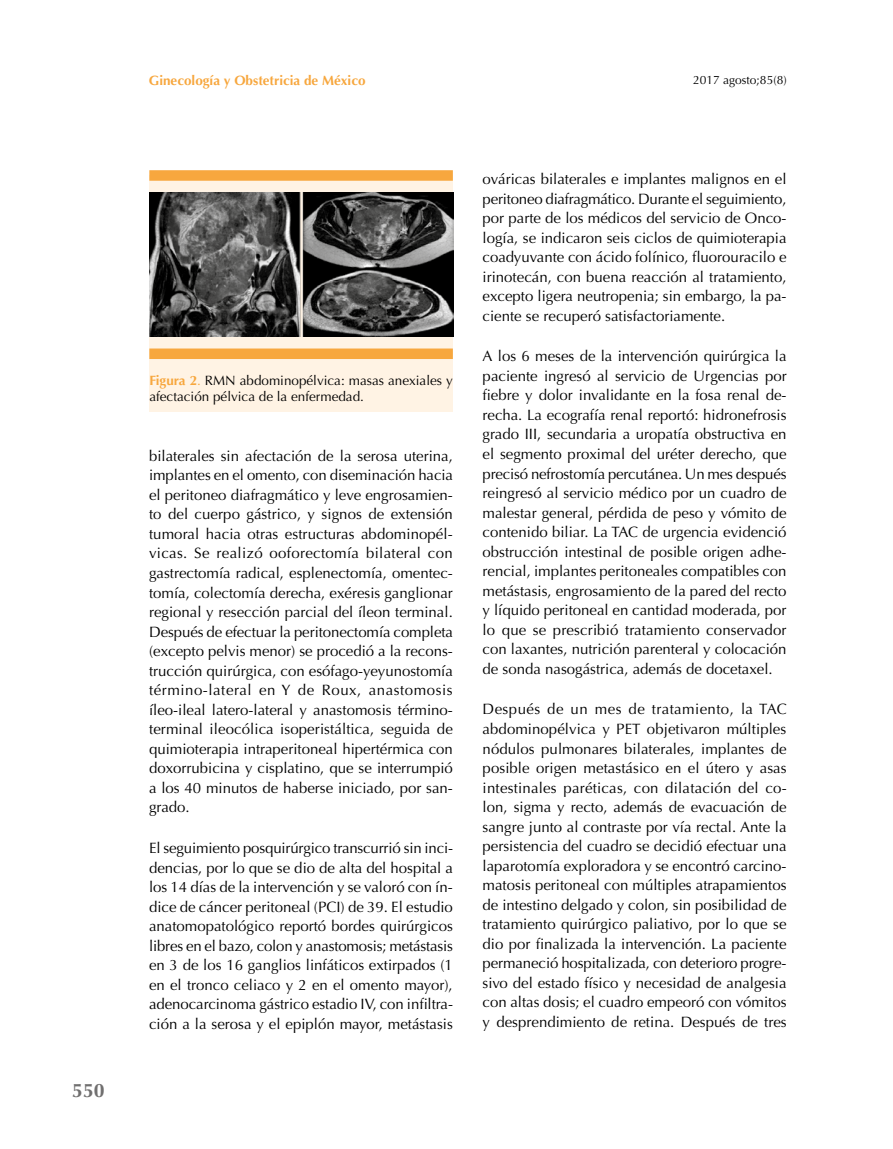
<style>
.page{position:relative;width:893px;height:1149px;background:#fff}
.page>*{position:absolute;margin:0;border:0;box-sizing:border-box;transform-origin:0 0}
.t1{font:700 19.5px "Optima";color:#706f6f}
.t2{font:15px/19.5px "Optima";color:#000;text-align:justify}
.t3{font:13.5px/16.5px "Optima";color:#000}
.t4{font:700 13.5px "Optima";color:#f7a73e}
.t5{font:12px "Optima";color:#000}
.s1{font-weight:700;color:#f7a73e}
.s2{color:#f7a73e}
</style>
<div class="page">
<div style="left:149px;top:175px;width:304px;height:237px;background:#fff3e4"></div>
<div style="left:149px;top:348px;width:304px;height:11px;background:#f7a73e"></div>
<div style="left:149px;top:170px;width:304px;height:11px;background:#f7a73e"></div>
<img style="left:149px;top:192px;width:304px;height:144px">
<h1 class="t1" style="left:72px;top:1079px;width:34px">550</h1>
<p class="t4" style="left:149px;top:73px;width:218px">Ginecología y Obstetricia de México</p>
<p class="t5" style="left:693px;top:73px;width:95px">2017 agosto;85(8)</p>
<p class="t3" style="left:149px;top:372px;width:305px"><span class="s1">Figura 2</span><span class="s2">.</span> RMN abdominopélvica: masas anexiales y afectación pélvica de la enfermedad.</p>
<p class="t2" style="left:149px;top:446px;width:305px">bilaterales sin afectación de la serosa uterina, implantes en el omento, con diseminación hacia el peritoneo diafragmático y leve engrosamien&shy;to del cuerpo gástrico, y signos de extensión tumoral hacia otras estructuras abdominopél&shy;vicas. Se realizó ooforectomía bilateral con gastrectomía radical, esplenectomía, omentec&shy;tomía, colectomía derecha, exéresis ganglionar regional y resección parcial del íleon terminal.<br>Después de efectuar la peritonectomía completa (excepto pelvis menor) se procedió a la recons&shy;trucción quirúrgica, con esófago-yeyunostomía término-lateral en Y de Roux, anastomosis íleo-ileal latero-lateral y anastomosis término&shy;terminal ileocólica isoperistáltica, seguida de quimioterapia intraperitoneal hipertérmica con doxorrubicina y cisplatino, que se interrumpió a los 40 minutos de haberse iniciado, por san&shy;grado.</p>
<p class="t2" style="left:149px;top:838px;width:305px">El seguimiento posquirúrgico transcurrió sin inci&shy;dencias, por lo que se dio de alta del hospital a los 14 días de la intervención y se valoró con ín&shy;dice de cáncer peritoneal (PCI) de 39. El estudio anatomopatológico reportó bordes quirúrgicos libres en el bazo, colon y anastomosis; metástasis en 3 de los 16 ganglios linfáticos extirpados (1 en el tronco celiaco y 2 en el omento mayor), adenocarcinoma gástrico estadio IV, con infiltra&shy;ción a la serosa y el epiplón mayor, metástasis</p>
<p class="t2" style="left:483px;top:169px;width:305px">ováricas bilaterales e implantes malignos en el peritoneo diafragmático. Durante el seguimiento, por parte de los médicos del servicio de Onco&shy;logía, se indicaron seis ciclos de quimioterapia coadyuvante con ácido folínico, fluorouracilo e irinotecán, con buena reacción al tratamiento, excepto ligera neutropenia; sin embargo, la pa&shy;ciente se recuperó satisfactoriamente.</p>
<p class="t2" style="left:483px;top:346px;width:306px">A los 6 meses de la intervención quirúrgica la paciente ingresó al servicio de Urgencias por fiebre y dolor invalidante en la fosa renal de&shy;recha. La ecografía renal reportó: hidronefrosis grado III, secundaria a uropatía obstructiva en el segmento proximal del uréter derecho, que precisó nefrostomía percutánea. Un mes después reingresó al servicio médico por un cuadro de malestar general, pérdida de peso y vómito de contenido biliar. La TAC de urgencia evidenció obstrucción intestinal de posible origen adhe&shy;rencial, implantes peritoneales compatibles con metástasis, engrosamiento de la pared del recto y líquido peritoneal en cantidad moderada, por lo que se prescribió tratamiento conservador con laxantes, nutrición parenteral y colocación de sonda nasogástrica, además de docetaxel.</p>
<p class="t2" style="left:483px;top:699px;width:306px">Después de un mes de tratamiento, la TAC abdominopélvica y PET objetivaron múltiples nódulos pulmonares bilaterales, implantes de posible origen metastásico en el útero y asas intestinales paréticas, con dilatación del co&shy;lon, sigma y recto, además de evacuación de sangre junto al contraste por vía rectal. Ante la persistencia del cuadro se decidió efectuar una laparotomía exploradora y se encontró carcino&shy;matosis peritoneal con múltiples atrapamientos de intestino delgado y colon, sin posibilidad de tratamiento quirúrgico paliativo, por lo que se dio por finalizada la intervención. La paciente permaneció hospitalizada, con deterioro progre&shy;sivo del estado físico y necesidad de analgesia con altas dosis; el cuadro empeoró con vómitos y desprendimiento de retina. Después de tres</p>
</div>
